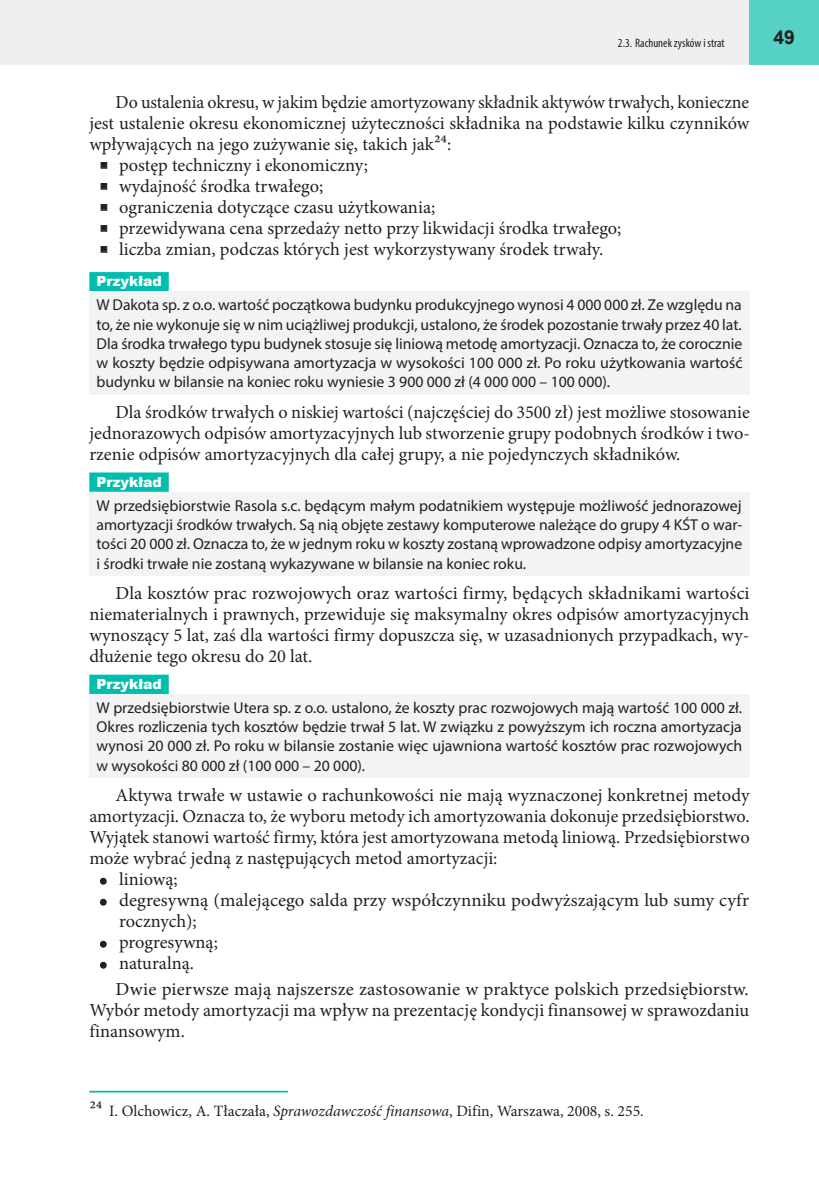
<style>
.page{position:relative;width:819px;height:1181px;background:#fff}
.page>*{position:absolute;margin:0;border:0;box-sizing:border-box;transform-origin:0 0}
.t1{font:700 19.25px "Arial";color:#231f20}
.t2{font:18.38px/21px "Minion Pro";color:#231f20;text-align:justify}
.t3{font:15.75px/19.2px "Myriad Pro";color:#231f20;text-align:justify}
.t4{font:15.75px "Minion Pro";color:#231f20}
.t5{font:900 14px "Arial";color:#fff}
.t6{font:condensed 12.25px "Myriad Pro";color:#231f20}
.s1{font-size:19.25px}
.s2{font-style:italic}
</style>
<div class="page">
<div style="left:89px;top:272px;width:80px;height:19px;background:#00bdad"></div>
<div style="left:89px;top:472px;width:80px;height:20px;background:#00bdad"></div>
<div style="left:89px;top:674px;width:80px;height:20px;background:#00bdad"></div>
<div style="left:101px;top:162px;width:6px;height:7px;border:1px solid #231f20"></div>
<div style="left:101px;top:183px;width:6px;height:7px;border:1px solid #231f20"></div>
<div style="left:101px;top:204px;width:6px;height:7px;border:1px solid #231f20"></div>
<div style="left:101px;top:225px;width:6px;height:7px;border:1px solid #231f20"></div>
<div style="left:101px;top:246px;width:6px;height:7px;border:1px solid #231f20"></div>
<div style="left:89px;top:291px;width:660px;height:103px;background:#f2f3f4"></div>
<div style="left:89px;top:492px;width:660px;height:84px;background:#f2f3f4"></div>
<div style="left:89px;top:694px;width:660px;height:84px;background:#f2f3f4"></div>
<div style="left:100px;top:878px;width:7px;height:6px;border:2px solid #231f20;border-radius:50%"></div>
<div style="left:100px;top:899px;width:7px;height:6px;border:2px solid #231f20;border-radius:50%"></div>
<div style="left:100px;top:941px;width:7px;height:6px;border:2px solid #231f20;border-radius:50%"></div>
<div style="left:100px;top:962px;width:7px;height:6px;border:2px solid #231f20;border-radius:50%"></div>
<hr style="left:89px;top:1090px;width:199px;height:2px;background:#00bdad">
<div style="left:0;top:0;width:749px;height:64px;background:#eeeeef"></div>
<div style="left:749px;top:0;width:70px;height:64px;background:#56d1c5"></div>
<svg style="left:101px;top:162px;width:6px;height:6px"></svg>
<svg style="left:101px;top:183px;width:6px;height:6px"></svg>
<svg style="left:101px;top:204px;width:6px;height:6px"></svg>
<svg style="left:101px;top:225px;width:6px;height:6px"></svg>
<svg style="left:101px;top:246px;width:6px;height:6px"></svg>
<p class="t6" style="left:618px;top:35px;width:108px">2.3. Rachunek zysków i strat</p>
<p class="t1" style="left:773px;top:24px;width:23px">49</p>
<p class="t2" style="left:116px;top:91px;width:635px">Do ustalenia okresu, w jakim będzie amortyzowany składnik aktywów trwałych, konieczne</p>
<p class="t2" style="left:89px;top:112px;width:661px">jest ustalenie okresu ekonomicznej użyteczności składnika na podstawie kilku czynników</p>
<p class="t2" style="left:89px;top:133px;width:363px">wpływających na jego zużywanie się, takich jak<span class="s1">24</span>:</p>
<p class="t2" style="left:119px;top:154px;width:250px">postęp techniczny i ekonomiczny;</p>
<p class="t2" style="left:119px;top:175px;width:205px">wydajność środka trwałego;</p>
<p class="t2" style="left:119px;top:196px;width:317px">ograniczenia dotyczące czasu użytkowania;</p>
<p class="t2" style="left:119px;top:217px;width:503px">przewidywana cena sprzedaży netto przy likwidacji środka trwałego;</p>
<p class="t2" style="left:119px;top:238px;width:485px">liczba zmian, podczas których jest wykorzystywany środek trwały.</p>
<p class="t5" style="left:96px;top:271px;width:67px">Przykład</p>
<p class="t3" style="left:96px;top:295px;width:647px">W Dakota sp. z o.o. wartość początkowa budynku produkcyjnego wynosi 4 000 000 zł. Ze względu na to, że nie wykonuje się w nim uciążliwej produkcji, ustalono, że środek pozostanie trwały przez 40 lat.<br>Dla środka trwałego typu budynek stosuje się liniową metodę amortyzacji. Oznacza to, że corocznie w koszty będzie odpisywana amortyzacja w wysokości 100 000 zł. Po roku użytkowania wartość budynku w bilansie na koniec roku wyniesie 3 900 000 zł (4 000 000 – 100 000).</p>
<p class="t2" style="left:89px;top:402px;width:662px;text-indent:26px">Dla środków trwałych o niskiej wartości (najczęściej do 3500 zł) jest możliwe stosowanie jednorazowych odpisów amortyzacyjnych lub stworzenie grupy podobnych środków i two&shy;rzenie odpisów amortyzacyjnych dla całej grupy, a nie pojedynczych składników.</p>
<p class="t5" style="left:96px;top:471px;width:67px">Przykład</p>
<p class="t3" style="left:96px;top:495px;width:647px">W przedsiębiorstwie Rasola s.c. będącym małym podatnikiem występuje możliwość jednorazowej amortyzacji środków trwałych. Są nią objęte zestawy komputerowe należące do grupy 4 KŚT o war&shy;tości 20 000 zł. Oznacza to, że w jednym roku w koszty zostaną wprowadzone odpisy amortyzacyjne i środki trwałe nie zostaną wykazywane w bilansie na koniec roku.</p>
<p class="t2" style="left:89px;top:583px;width:661px;text-indent:26px">Dla kosztów prac rozwojowych oraz wartości firmy, będących składnikami wartości niematerialnych i prawnych, przewiduje się maksymalny okres odpisów amortyzacyjnych wynoszący 5 lat, zaś dla wartości firmy dopuszcza się, w uzasadnionych przypadkach, wy&shy;dłużenie tego okresu do 20 lat.</p>
<p class="t5" style="left:96px;top:674px;width:67px">Przykład</p>
<p class="t3" style="left:96px;top:698px;width:647px">W przedsiębiorstwie Utera sp. z o.o. ustalono, że koszty prac rozwojowych mają wartość 100 000 zł.<br>Okres rozliczenia tych kosztów będzie trwał 5 lat. W związku z powyższym ich roczna amortyzacja wynosi 20 000 zł. Po roku w bilansie zostanie więc ujawniona wartość kosztów prac rozwojowych w wysokości 80 000 zł (100 000 – 20 000).</p>
<p class="t2" style="left:89px;top:785px;width:662px;text-indent:26px">Aktywa trwałe w ustawie o rachunkowości nie mają wyznaczonej konkretnej metody amortyzacji. Oznacza to, że wyboru metody ich amortyzowania dokonuje przedsiębiorstwo.<br>Wyjątek stanowi wartość firmy, która jest amortyzowana metodą liniową. Przedsiębiorstwo może wybrać jedną z następujących metod amortyzacji:</p>
<p class="t2" style="left:100px;top:869px;width:80px"><span class="s1">•</span> liniową;</p>
<p class="t2" style="left:119px;top:890px;width:631px;text-indent:-20px"><span class="s1">•</span> degresywną (malejącego salda przy współczynniku podwyższającym lub sumy cyfr rocznych);</p>
<p class="t2" style="left:100px;top:932px;width:120px"><span class="s1">•</span> progresywną;</p>
<p class="t2" style="left:116px;top:950px;width:634px;line-height:25.9px;text-indent:-16px"><span class="s1">•</span> naturalną.<br>Dwie pierwsze mają najszersze zastosowanie w praktyce polskich przedsiębiorstw.</p>
<p class="t2" style="left:89px;top:1000px;width:661px">Wybór metody amortyzacji ma wpływ na prezentację kondycji finansowej w sprawozdaniu finansowym.</p>
<p class="t4" style="left:89px;top:1101px;width:556px"><span class="s1">24</span> I. Olchowicz, A. Tłaczała, <span class="s2">Sprawozdawczość finansowa</span>, Difin, Warszawa, 2008, s. 255.</p>
</div>
